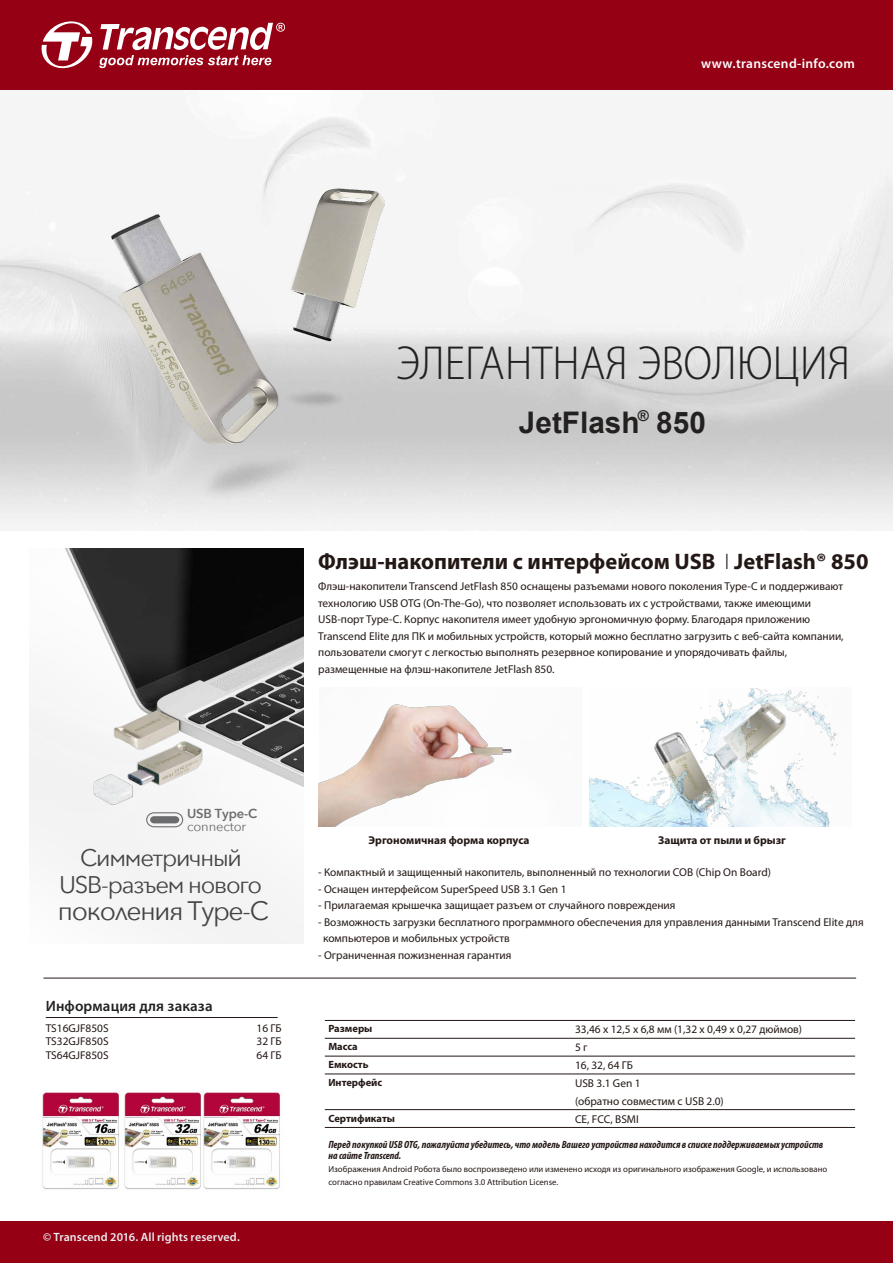
<style>
.page{position:relative;width:893px;height:1263px;background:#fff}
.page>*{position:absolute;margin:0;border:0;box-sizing:border-box;transform-origin:0 0}
.t1{font:300 semi-condensed 48px "Myriad Pro";color:#232020}
.t2{font:700 29.7px "Arial";color:#232020}
.t3{font:26.7px "Avenir Next";letter-spacing:-.05em;color:#444}
.t4{font:24px/27px "Avenir Next";letter-spacing:-.05em;color:#444;text-align:center}
.t5{font:700 22.5px "Myriad Pro";color:#231815}
.t6{font:600 15px "Myriad Pro";letter-spacing:.01em;color:#242021}
.t7{font:700 15px "Arial";color:#232020}
.t8{font:600 13.5px "Myriad Pro";letter-spacing:.025em;color:#fff}
.t9{font:600 13.05px "Avenir Next";letter-spacing:-.01em;color:#6b6c6e}
.t10{font:13.05px "Avenir Next";letter-spacing:-.01em;color:#6b6c6e}
.t11{font:600 12px "Myriad Pro";letter-spacing:.01em;color:#ececed}
.t12{font:11.4px/16.5px "Myriad Pro";color:#231815}
.t13{font:700 11.4px "Myriad Pro";color:#231815}
.t14{font:italic 700 condensed 10.5px/10.5px "Myriad Pro";color:#231815}
.t15{font:700 10.5px/18px "Myriad Pro";color:#231815}
.t16{font:8.7px/13.5px "Myriad Pro";color:#231815}
.s1{font-weight:300;font-stretch:semi-expanded}
</style>
<div class="page">
<img style="left:29px;top:549px;width:275px;height:383px">
<img style="left:88px;top:723px;width:119px;height:103px">
<img style="left:0;top:89px;width:893px;height:441px">
<div style="left:0;top:1222px;width:893px;height:41px;background:#950014"></div>
<div style="left:0;top:0;width:893px;height:89px;background:#950014"></div>
<svg style="left:41px;top:21px;width:244px;height:48px"></svg>
<hr style="left:43px;top:978px;width:813px;height:1px;background:#231815">
<hr style="left:46px;top:1017px;width:232px;height:1px;background:#231815">
<hr style="left:325px;top:1020px;width:530px;height:1px;background:#231815">
<hr style="left:325px;top:1038px;width:530px;height:1px;background:#231815">
<hr style="left:325px;top:1056px;width:530px;height:1px;background:#231815">
<hr style="left:325px;top:1074px;width:530px;height:1px;background:#231815">
<hr style="left:325px;top:1109px;width:530px;height:1px;background:#231815">
<hr style="left:325px;top:1127px;width:530px;height:1px;background:#231815">
<img style="left:654px;top:732px;width:35px;height:39px">
<img style="left:689px;top:688px;width:148px;height:139px">
<img style="left:590px;top:771px;width:136px;height:56px">
<img style="left:319px;top:704px;width:193px;height:122px">
<img style="left:204px;top:1092px;width:77px;height:97px">
<img style="left:40px;top:1092px;width:164px;height:97px">
<img style="left:271px;top:175px;width:138px;height:191px">
<img style="left:76px;top:184px;width:234px;height:291px">
<svg style="left:146px;top:812px;width:37px;height:15px"></svg>
<div style="left:150px;top:816px;width:29px;height:7px;background:#6b6c6e;border-radius:4px"></div>
<p class="t8" style="left:701px;top:55px;width:155px">www.transcend-info.com</p>
<h1 class="t1" style="left:396px;top:337px;width:456px">ЭЛЕГАНТНАЯ ЭВОЛЮЦИЯ</h1>
<h2 class="t2" style="left:519px;top:403px;width:188px">JetFlash 850</h2>
<h3 class="t7" style="left:638px;top:405px;width:13px">®</h3>
<h3 class="t5" style="left:318px;top:546px;width:552px">Флэш-накопители с интерфейсом USB <span class="s1">I</span> JetFlash® 850</h3>
<p class="t12" style="left:318px;top:578px;width:527px">Флэш-накопители Transcend JetFlash 850 оснащены разъемами нового поколения Type-C и поддерживают технологию USB OTG (On-The-Go), что позволяет использовать их с устройствами, также имеющими USB-порт Type-C. Корпус накопителя имеет удобную эргономичную форму. Благодаря приложению Transcend Elite для ПК и мобильных устройств, который можно бесплатно загрузить с веб-сайта компании, пользователи смогут с легкостью выполнять резервное копирование и упорядочивать файлы, размещенные на флэш-накопителе JetFlash 850.</p>
<p class="t9" style="left:187px;top:802px;width:72px">USB Type-C</p>
<p class="t10" style="left:187px;top:815px;width:61px">connector</p>
<h3 class="t4" style="left:59px;top:843px;width:205px">Симметричный<br>USB-разъем нового</h3>
<h3 class="t3" style="left:58px;top:888px;width:212px">поколения Type-C</h3>
<p class="t13" style="left:369px;top:832px;width:162px">Эргономичная форма корпуса</p>
<p class="t13" style="left:658px;top:832px;width:129px">Защита от пыли и брызг</p>
<p class="t12" style="left:318px;top:864px;width:454px">- Компактный и защищенный накопитель, выполненный по технологии COB (Chip On Board)</p>
<p class="t12" style="left:318px;top:880px;width:250px">- Оснащен интерфейсом SuperSpeed USB 3.1 Gen 1</p>
<p class="t12" style="left:318px;top:897px;width:359px">- Прилагаемая крышечка защищает разъем от случайного повреждения</p>
<p class="t12" style="left:323px;top:913px;width:542px;text-indent:-5px">- Возможность загрузки бесплатного программного обеспечения для управления данными Transcend Elite для компьютеров и мобильных устройств</p>
<p class="t12" style="left:318px;top:946px;width:195px">- Ограниченная пожизненная гарантия</p>
<h3 class="t6" style="left:46px;top:996px;width:168px">Информация для заказа</h3>
<p class="t12" style="left:46px;top:1021px;width:65px;line-height:13.5px;text-align:justify">TS16GJF850S TS32GJF850S TS64GJF850S</p>
<p class="t12" style="left:257px;top:1021px;width:27px;line-height:13.5px;text-align:justify">16 ГБ 32 ГБ 64 ГБ</p>
<p class="t15" style="left:328px;top:1019px;width:55px">Размеры<br>Масса<br>Емкость<br>Интерфейс</p>
<p class="t15" style="left:328px;top:1109px;width:68px">Сертификаты</p>
<p class="t12" style="left:575px;top:1020px;width:229px;line-height:18px">33,46 x 12,5 x 6,8 мм (1,32 x 0,49 x 0,27 дюймов)<br>5 г<br>16, 32, 64 ГБ<br>USB 3.1 Gen 1<br>(обратно совместим с USB 2.0)<br>CE, FCC, BSMI</p>
<p class="t14" style="left:328px;top:1139px;width:496px">Перед покупкой USB OTG, пожалуйста убедитесь, что модель Вашего устройства находится в списке поддерживаемых устройств на сайте Transcend.</p>
<p class="t16" style="left:328px;top:1162px;width:500px">Изображения Android Робота было воспроизведено или изменено исходя из оригинального изображения Google, и использовано согласно правилам Creative Commons 3.0 Attribution License.</p>
<p class="t11" style="left:43px;top:1230px;width:198px">© Transcend 2016. All rights reserved.</p>
</div>
